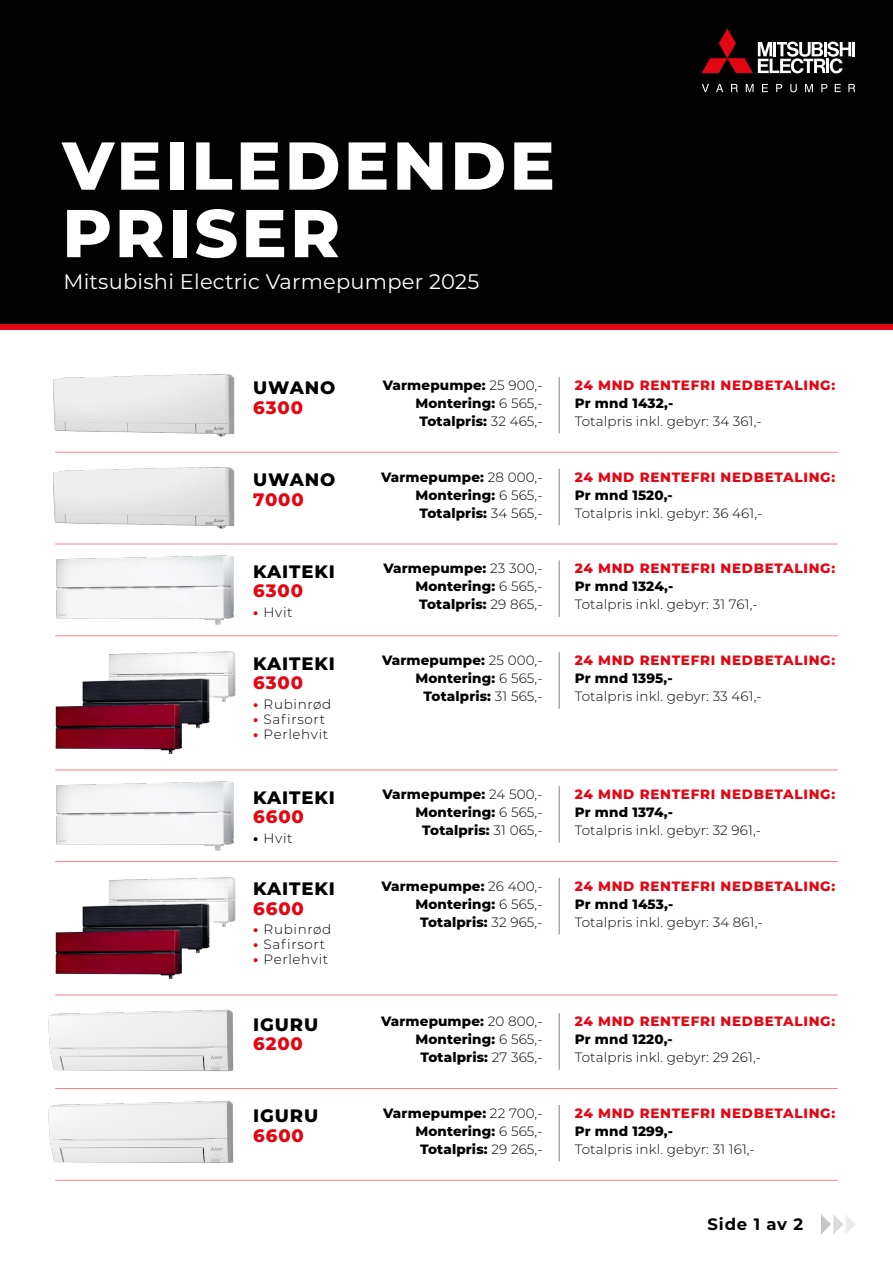
<style>
.page{position:relative;width:893px;height:1263px;background:#fff}
.page>*{position:absolute;margin:0;border:0;box-sizing:border-box;transform-origin:0 0}
.t1{font:800 67.5px "Montserrat";letter-spacing:.05em;color:#fff}
.t2{font:21px "Montserrat";letter-spacing:.01em;color:#fff}
.t3{font:800 18px "Montserrat";letter-spacing:.05em;color:#000}
.t4{font:800 18px "Montserrat";letter-spacing:.05em;color:#e30613}
.t5{font:700 16.5px "Montserrat";letter-spacing:.05em;color:#000}
.t6{font:800 13.5px "Montserrat";letter-spacing:.01em;color:#000}
.t7{font:300 13.5px "Montserrat";letter-spacing:.01em;color:#000}
.t8{font:800 13.5px "Montserrat";letter-spacing:.05em;color:#e30613}
.t9{font:300 13.5px "Montserrat";letter-spacing:.05em;color:#000}
.s1{font-weight:800;color:#e30613}
.s2{font-weight:800}
.s3{font-weight:300}
</style>
<div class="page">
<div style="left:0;top:314px;width:893px;height:16px;background:linear-gradient(to right,#e30613,#e30613)"></div>
<div style="left:0;top:0;width:893px;height:323px;background:#020203"></div>
<hr style="left:559px;top:377px;width:1px;height:56px;background:#000">
<hr style="left:559px;top:469px;width:1px;height:56px;background:#000">
<hr style="left:559px;top:560px;width:1px;height:57px;background:#000">
<hr style="left:559px;top:786px;width:1px;height:57px;background:#000">
<hr style="left:559px;top:652px;width:1px;height:57px;background:#000">
<hr style="left:559px;top:878px;width:1px;height:56px;background:#000">
<hr style="left:559px;top:1013px;width:1px;height:56px;background:#000">
<hr style="left:559px;top:1105px;width:1px;height:56px;background:#000">
<hr style="left:55px;top:452px;width:783px;height:1px;background:#e30613">
<hr style="left:55px;top:544px;width:783px;height:1px;background:#e30613">
<hr style="left:55px;top:635px;width:783px;height:1px;background:#e30613">
<hr style="left:55px;top:770px;width:783px;height:1px;background:#e30613">
<hr style="left:55px;top:861px;width:783px;height:1px;background:#e30613">
<hr style="left:55px;top:995px;width:783px;height:1px;background:#e30613">
<hr style="left:55px;top:1088px;width:783px;height:1px;background:#e30613">
<hr style="left:55px;top:1180px;width:783px;height:1px;background:#e30613">
<img style="left:53px;top:374px;width:182px;height:63px">
<img style="left:53px;top:467px;width:182px;height:62px">
<img style="left:56px;top:555px;width:178px;height:70px">
<img style="left:56px;top:781px;width:178px;height:69px">
<img style="left:48px;top:1009px;width:186px;height:63px">
<img style="left:48px;top:1100px;width:186px;height:63px">
<hr style="left:852px;top:42px;width:3px;height:14px;background:#fff">
<svg style="left:702px;top:29px;width:149px;height:44px"></svg>
<svg style="left:702px;top:84px;width:7px;height:8px"></svg>
<svg style="left:716px;top:84px;width:7px;height:8px"></svg>
<svg style="left:731px;top:84px;width:7px;height:8px"></svg>
<svg style="left:746px;top:84px;width:7px;height:8px"></svg>
<svg style="left:762px;top:84px;width:6px;height:8px"></svg>
<svg style="left:835px;top:84px;width:6px;height:8px"></svg>
<svg style="left:776px;top:84px;width:6px;height:8px"></svg>
<svg style="left:790px;top:84px;width:7px;height:8px"></svg>
<svg style="left:805px;top:84px;width:8px;height:8px"></svg>
<svg style="left:821px;top:84px;width:6px;height:8px"></svg>
<svg style="left:848px;top:84px;width:7px;height:8px"></svg>
<img style="left:108px;top:651px;width:128px;height:51px">
<img style="left:108px;top:877px;width:128px;height:50px">
<img style="left:82px;top:674px;width:131px;height:55px">
<img style="left:82px;top:900px;width:131px;height:54px">
<img style="left:55px;top:700px;width:132px;height:54px">
<img style="left:55px;top:926px;width:132px;height:53px">
<svg style="left:821px;top:1214px;width:34px;height:20px"></svg>
<p class="t1" style="left:62px;top:116px;width:494px">VEILEDENDE</p>
<p class="t1" style="left:62px;top:184px;width:279px">PRISER</p>
<p class="t2" style="left:63px;top:267px;width:417px">Mitsubishi Electric Varmepumper 2025</p>
<p class="t3" style="left:253px;top:375px;width:84px">UWANO</p>
<p class="t4" style="left:253px;top:394px;width:51px">6300</p>
<p class="t3" style="left:253px;top:466px;width:84px">UWANO</p>
<p class="t4" style="left:253px;top:486px;width:52px">7000</p>
<p class="t3" style="left:253px;top:558px;width:83px">KAITEKI</p>
<p class="t4" style="left:253px;top:578px;width:51px">6300</p>
<p class="t7" style="left:253px;top:603px;width:41px"><span class="s1">•</span> Hvit</p>
<p class="t3" style="left:253px;top:650px;width:83px">KAITEKI</p>
<p class="t4" style="left:253px;top:669px;width:51px">6300</p>
<p class="t9" style="left:253px;top:695px;width:80px"><span class="s1">•</span> Rubinrød</p>
<p class="t9" style="left:253px;top:710px;width:73px"><span class="s1">•</span> Safirsort</p>
<p class="t9" style="left:253px;top:725px;width:77px"><span class="s1">•</span> Perlehvit</p>
<p class="t3" style="left:253px;top:784px;width:83px">KAITEKI</p>
<p class="t4" style="left:253px;top:803px;width:52px">6600</p>
<p class="t7" style="left:253px;top:829px;width:41px"><span class="s2">•</span> Hvit</p>
<p class="t3" style="left:253px;top:876px;width:83px">KAITEKI</p>
<p class="t4" style="left:253px;top:895px;width:52px">6600</p>
<p class="t9" style="left:253px;top:920px;width:80px"><span class="s1">•</span> Rubinrød</p>
<p class="t9" style="left:253px;top:935px;width:73px"><span class="s1">•</span> Safirsort</p>
<p class="t9" style="left:253px;top:950px;width:77px"><span class="s1">•</span> Perlehvit</p>
<p class="t3" style="left:253px;top:1011px;width:67px">IGURU</p>
<p class="t4" style="left:253px;top:1030px;width:51px">6200</p>
<p class="t3" style="left:253px;top:1103px;width:67px">IGURU</p>
<p class="t4" style="left:253px;top:1122px;width:52px">6600</p>
<p class="t6" style="left:383px;top:375px;width:161px">Varmepumpe: <span class="s3">25 900,-</span></p>
<p class="t6" style="left:415px;top:393px;width:129px">Montering: <span class="s3">6 565,-</span></p>
<p class="t6" style="left:419px;top:411px;width:125px">Totalpris: <span class="s3">32 465,-</span></p>
<p class="t6" style="left:381px;top:467px;width:163px">Varmepumpe: <span class="s3">28 000,-</span></p>
<p class="t6" style="left:415px;top:485px;width:129px">Montering: <span class="s3">6 565,-</span></p>
<p class="t6" style="left:419px;top:503px;width:125px">Totalpris: <span class="s3">34 565,-</span></p>
<p class="t6" style="left:383px;top:559px;width:161px">Varmepumpe: <span class="s3">23 300,-</span></p>
<p class="t6" style="left:415px;top:577px;width:129px">Montering: <span class="s3">6 565,-</span></p>
<p class="t6" style="left:419px;top:595px;width:125px">Totalpris: <span class="s3">29 865,-</span></p>
<p class="t6" style="left:382px;top:650px;width:162px">Varmepumpe: <span class="s3">25 000,-</span></p>
<p class="t6" style="left:415px;top:668px;width:129px">Montering: <span class="s3">6 565,-</span></p>
<p class="t6" style="left:424px;top:686px;width:120px">Totalpris: <span class="s3">31 565,-</span></p>
<p class="t8" style="left:575px;top:375px;width:262px">24 MND RENTEFRI NEDBETALING:</p>
<p class="t6" style="left:575px;top:393px;width:100px">Pr mnd 1432,-</p>
<p class="t7" style="left:575px;top:412px;width:188px">Totalpris inkl. gebyr: 34 361,-</p>
<p class="t8" style="left:575px;top:467px;width:262px">24 MND RENTEFRI NEDBETALING:</p>
<p class="t6" style="left:575px;top:485px;width:100px">Pr mnd 1520,-</p>
<p class="t7" style="left:575px;top:504px;width:189px">Totalpris inkl. gebyr: 36 461,-</p>
<p class="t8" style="left:575px;top:559px;width:262px">24 MND RENTEFRI NEDBETALING:</p>
<p class="t6" style="left:575px;top:577px;width:100px">Pr mnd 1324,-</p>
<p class="t7" style="left:575px;top:595px;width:184px">Totalpris inkl. gebyr: 31 761,-</p>
<p class="t8" style="left:575px;top:650px;width:262px">24 MND RENTEFRI NEDBETALING:</p>
<p class="t6" style="left:575px;top:668px;width:99px">Pr mnd 1395,-</p>
<p class="t7" style="left:575px;top:687px;width:188px">Totalpris inkl. gebyr: 33 461,-</p>
<p class="t6" style="left:382px;top:784px;width:162px">Varmepumpe: <span class="s3">24 500,-</span></p>
<p class="t6" style="left:415px;top:802px;width:129px">Montering: <span class="s3">6 565,-</span></p>
<p class="t6" style="left:422px;top:820px;width:122px">Totalpris: <span class="s3">31 065,-</span></p>
<p class="t6" style="left:381px;top:876px;width:162px">Varmepumpe: <span class="s3">26 400,-</span></p>
<p class="t6" style="left:415px;top:894px;width:129px">Montering: <span class="s3">6 565,-</span></p>
<p class="t6" style="left:420px;top:912px;width:124px">Totalpris: <span class="s3">32 965,-</span></p>
<p class="t8" style="left:575px;top:784px;width:262px">24 MND RENTEFRI NEDBETALING:</p>
<p class="t6" style="left:575px;top:802px;width:100px">Pr mnd 1374,-</p>
<p class="t7" style="left:575px;top:821px;width:188px">Totalpris inkl. gebyr: 32 961,-</p>
<p class="t8" style="left:575px;top:876px;width:262px">24 MND RENTEFRI NEDBETALING:</p>
<p class="t6" style="left:575px;top:894px;width:100px">Pr mnd 1453,-</p>
<p class="t7" style="left:575px;top:913px;width:189px">Totalpris inkl. gebyr: 34 861,-</p>
<p class="t6" style="left:381px;top:1011px;width:163px">Varmepumpe: <span class="s3">20 800,-</span></p>
<p class="t6" style="left:415px;top:1029px;width:129px">Montering: <span class="s3">6 565,-</span></p>
<p class="t6" style="left:420px;top:1047px;width:124px">Totalpris: <span class="s3">27 365,-</span></p>
<p class="t6" style="left:383px;top:1103px;width:161px">Varmepumpe: <span class="s3">22 700,-</span></p>
<p class="t6" style="left:415px;top:1121px;width:129px">Montering: <span class="s3">6 565,-</span></p>
<p class="t6" style="left:420px;top:1139px;width:124px">Totalpris: <span class="s3">29 265,-</span></p>
<p class="t8" style="left:575px;top:1011px;width:262px">24 MND RENTEFRI NEDBETALING:</p>
<p class="t6" style="left:575px;top:1029px;width:99px">Pr mnd 1220,-</p>
<p class="t7" style="left:575px;top:1048px;width:188px">Totalpris inkl. gebyr: 29 261,-</p>
<p class="t8" style="left:575px;top:1103px;width:262px">24 MND RENTEFRI NEDBETALING:</p>
<p class="t6" style="left:575px;top:1121px;width:100px">Pr mnd 1299,-</p>
<p class="t7" style="left:575px;top:1140px;width:182px">Totalpris inkl. gebyr: 31 161,-</p>
<p class="t5" style="left:707px;top:1212px;width:97px">Side 1 av 2</p>
</div>
